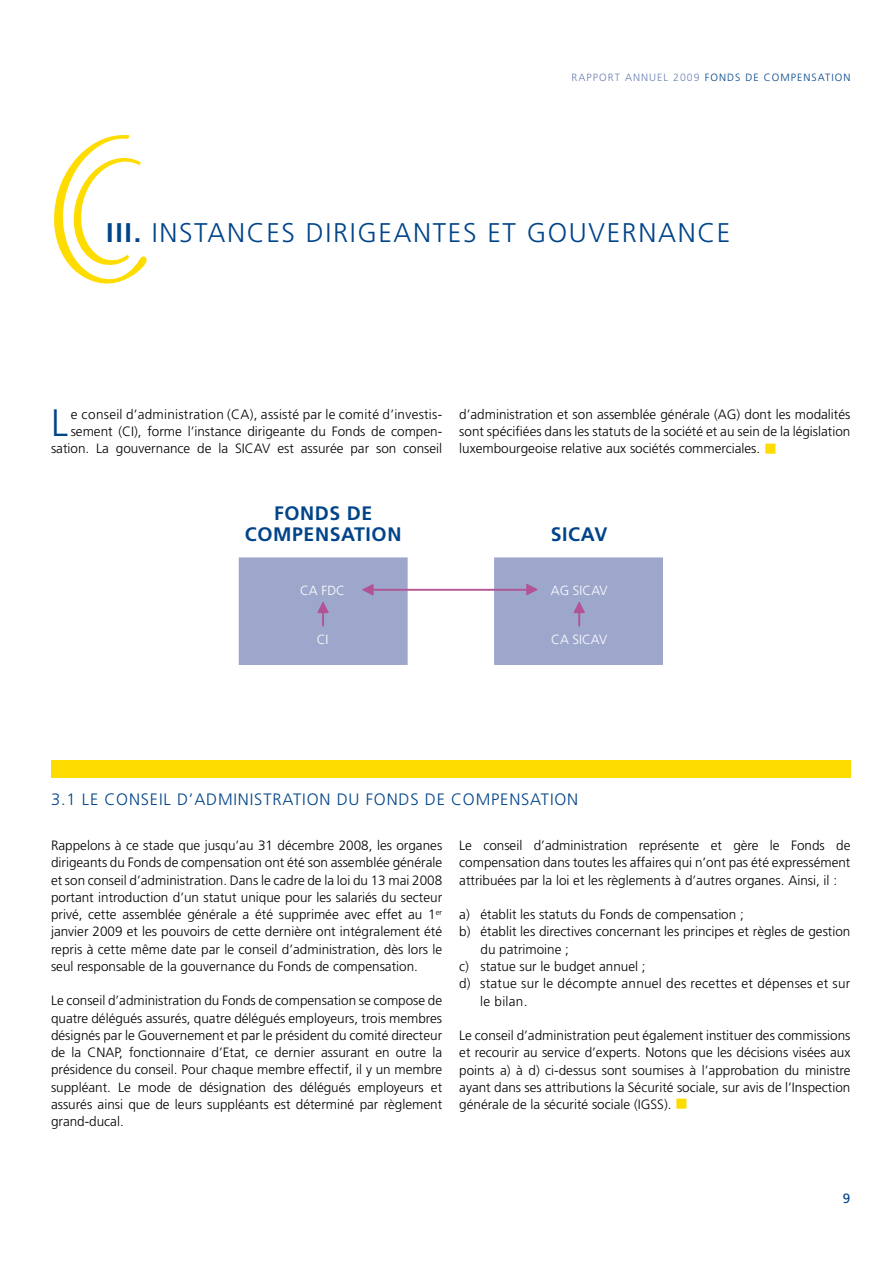
<style>
.page{position:relative;width:893px;height:1263px;background:#fff}
.page>*{position:absolute;margin:0;border:0;box-sizing:border-box;transform-origin:0 0}
.t1{font:300 38.25px "Frutiger";color:#004489}
.t2{font:300 27px "Frutiger";letter-spacing:.06em;color:#004489}
.t3{font:700 19.5px/21px "Frutiger";letter-spacing:.03em;color:#004489;text-align:center}
.t4{font:300 16.5px "Frutiger";letter-spacing:.05em;color:#004489}
.t5{font:300 13.5px/17.2px "Frutiger";color:#000;text-align:justify}
.t6{font:300 13.5px "Frutiger";letter-spacing:.02em;color:#000}
.t7{font:13.5px "Frutiger";color:#004489}
.t8{font:300 13.2px "Frutiger";color:#fff}
.t9{font:300 10.5px "Frutiger";letter-spacing:.1em;color:#004489}
.s1{color:#6b80b2}
.s2{font-weight:700}
.s3{color:#ffdc00}
</style>
<div class="page">
<svg style="left:54px;top:135px;width:93px;height:149px"></svg>
<div style="left:239px;top:557px;width:169px;height:108px;background:#9da7cc;border:2px solid #9da7cc"></div>
<div style="left:494px;top:557px;width:169px;height:108px;background:#9da7cc;border:2px solid #9da7cc"></div>
<svg style="left:573px;top:602px;width:12px;height:24px"></svg>
<hr style="left:369px;top:589px;width:159px;height:2px;background:#b35396">
<svg style="left:525px;top:584px;width:13px;height:11px"></svg>
<svg style="left:362px;top:584px;width:12px;height:12px"></svg>
<div style="left:51px;top:760px;width:799px;height:18px;background:#ffdc00"></div>
<svg style="left:317px;top:602px;width:12px;height:24px"></svg>
<p class="t9" style="left:572px;top:71px;width:280px"><span class="s1">RAPPORT ANNUEL 2009</span> FONDS DE COMPENSATION</p>
<h2 class="t2" style="left:106px;top:218px;width:626px"><span class="s2">III.</span> INSTANCES DIRIGEANTES ET GOUVERNANCE</h2>
<p class="t5" style="left:51px;top:405px;width:393px;text-align:right">e conseil d’administration (CA), assisté par le comité d’investis&shy;sement (CI), forme l’instance dirigeante du Fonds de compen&shy;sation. La gouvernance de la SICAV est assurée par son conseil</p>
<p class="t5" style="left:459px;top:405px;width:393px">d’administration et son assemblée générale (AG) dont les modalités sont spécifiées dans les statuts de la société et au sein de la législation luxembourgeoise relative aux sociétés commerciales. <span class="s3">■</span></p>
<h1 class="t1" style="left:51px;top:401px;width:18px">L</h1>
<h3 class="t3" style="left:245px;top:502px;width:158px">FONDS DE<br>COMPENSATION</h3>
<p class="t8" style="left:300px;top:583px;width:46px">CA FDC</p>
<p class="t8" style="left:317px;top:632px;width:13px">CI</p>
<h3 class="t3" style="left:551px;top:523px;width:58px">SICAV</h3>
<p class="t8" style="left:551px;top:583px;width:58px">AG SICAV</p>
<p class="t8" style="left:551px;top:632px;width:58px">CA SICAV</p>
<p class="t4" style="left:51px;top:790px;width:529px">3.1 LE CONSEIL D’ADMINISTRATION DU FONDS DE COMPENSATION</p>
<p class="t5" style="left:51px;top:837px;width:393px">Rappelons à ce stade que jusqu’au 31 décembre 2008, les organes dirigeants du Fonds de compensation ont été son assemblée générale et son conseil d’administration. Dans le cadre de la loi du 13 mai 2008 portant introduction d’un statut unique pour les salariés du secteur privé, cette assemblée générale a été supprimée avec effet au 1<sup>er </sup>janvier 2009 et les pouvoirs de cette dernière ont intégralement été repris à cette même date par le conseil d’administration, dès lors le seul responsable de la gouvernance du Fonds de compensation.</p>
<p class="t5" style="left:51px;top:992px;width:393px">Le conseil d’administration du Fonds de compensation se compose de quatre délégués assurés, quatre délégués employeurs, trois membres désignés par le Gouvernement et par le président du comité directeur de la CNAP, fonctionnaire d’Etat, ce dernier assurant en outre la présidence du conseil. Pour chaque membre effectif, il y un membre suppléant. Le mode de désignation des délégués employeurs et assurés ainsi que de leurs suppléants est déterminé par règlement grand-ducal.</p>
<p class="t5" style="left:459px;top:837px;width:393px">Le conseil d’administration représente et gère le Fonds de compensation dans toutes les affaires qui n’ont pas été expressément attribuées par la loi et les règlements à d’autres organes. Ainsi, il :</p>
<p class="t5" style="left:459px;top:906px;width:286px">a) établit les statuts du Fonds de compensation ;</p>
<p class="t5" style="left:459px;top:923px;width:393px">b) établit les directives concernant les principes et règles de gestion</p>
<p class="t5" style="left:480px;top:940px;width:90px">du patrimoine ;</p>
<p class="t5" style="left:459px;top:958px;width:188px">c) statue sur le budget annuel ;</p>
<p class="t6" style="left:459px;top:976px;width:393px">d) statue sur le décompte annuel des recettes et dépenses et sur</p>
<p class="t5" style="left:480px;top:992px;width:49px">le bilan.</p>
<p class="t5" style="left:459px;top:1027px;width:393px">Le conseil d’administration peut également instituer des commissions et recourir au service d’experts. Notons que les décisions visées aux points a) à d) ci-dessus sont soumises à l’approbation du ministre ayant dans ses attributions la Sécurité sociale, sur avis de l’Inspection générale de la sécurité sociale (IGSS). <span class="s3">■</span></p>
<p class="t7" style="left:843px;top:1190px;width:9px">9</p>
</div>
